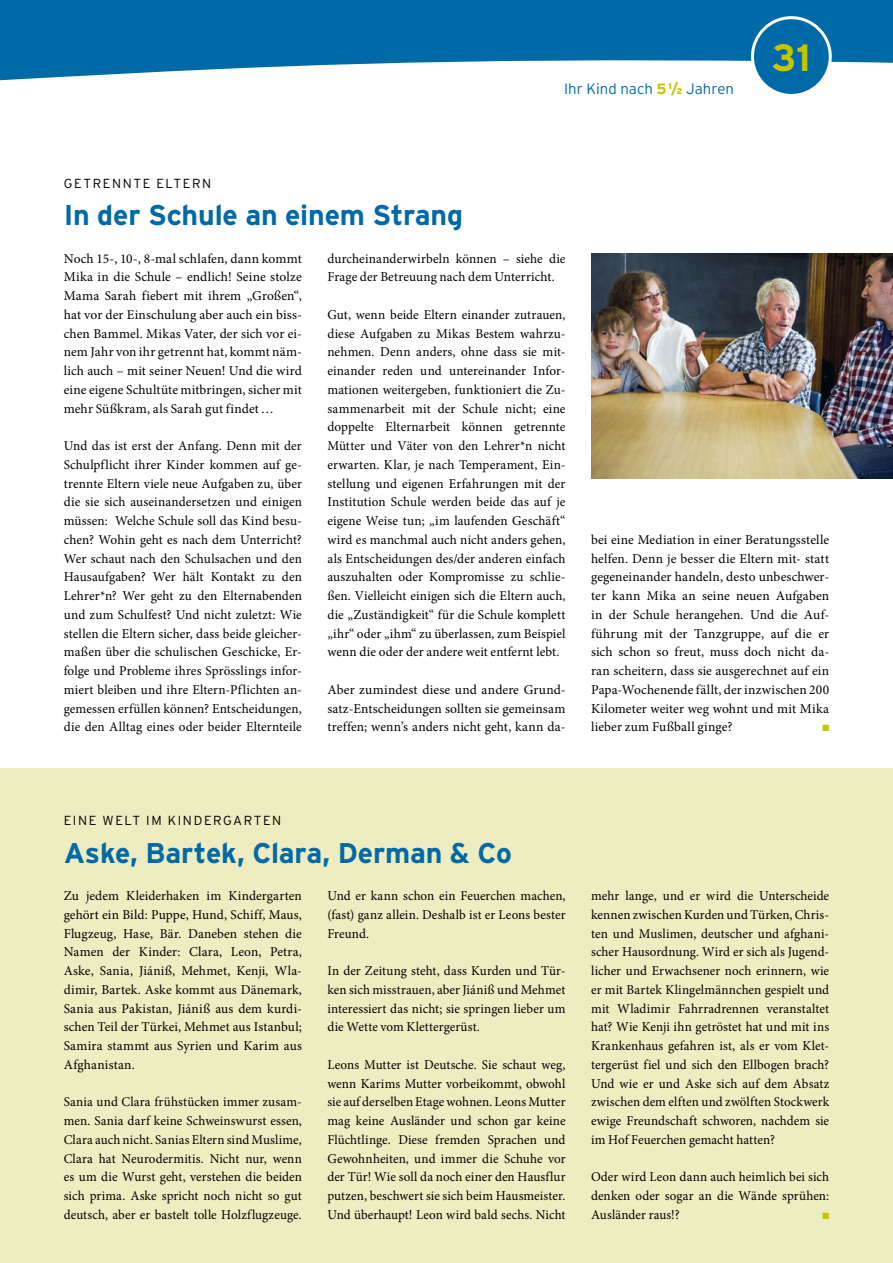
<style>
.page{position:relative;width:893px;height:1263px;background:#fff}
.page>*{position:absolute;margin:0;border:0;box-sizing:border-box;transform-origin:0 0}
.t1{font:700 37.95px "Interstate";color:#c5c400}
.Headline__2015{font:700 28.5px "Interstate";letter-spacing:-.005em;color:#0069a7}
.Ihr_Kind_nach{font:300 15px "Interstate";letter-spacing:.005em;color:#0069a7}
.Lauftext__2015{font:13.5px/18.8px "Minion Pro";letter-spacing:.005em;color:#000;text-align:justify}
.Dachzeile__2015{font:300 13.2px "Interstate";letter-spacing:.12em;color:#000}
.Lauftext__2015-2{font:9px "Zapf Dingbats ITC";color:#c5c400}
.s1{font-weight:700;color:#c5c400}
.s2{font-weight:900;font-size:8.25px;color:#c5c400}
</style>
<div class="page">
<div style="left:0;top:769px;width:893px;height:494px;background:#eeecc1"></div>
<svg style="left:0;top:0;width:893px;height:81px;fill:#0069a7"></svg>
<div style="left:752px;top:18px;width:78px;height:77px;background:#0069a7;border-radius:50%"></div>
<div style="left:751px;top:16px;width:81px;height:81px;border:3px solid #fff;border-radius:50%"></div>
<img style="left:591px;top:253px;width:302px;height:225px">
<p class="Ihr_Kind_nach" style="left:564px;top:80px;width:172px">Ihr Kind nach <span class="s1">5</span> <sup>1</sup><span class="s1">/</span><span class="s2">2</span> Jahren</p>
<p class="t1" style="left:772px;top:36px;width:41px">31</p>
<p class="Dachzeile__2015" style="left:64px;top:175px;width:149px">GETRENNTE ELTERN</p>
<p class="Headline__2015" style="left:64px;top:199px;width:401px">In der Schule an einem Strang</p>
<p class="Lauftext__2015" style="left:64px;top:249px;width:240px">Noch 15-, 10-, 8-mal schlafen, dann kommt Mika in die Schule – endlich! Seine stolze Mama Sarah fiebert mit ihrem „Großen“, hat vor der Einschulung aber auch ein biss&shy;chen Bammel. Mikas Vater, der sich vor ei&shy;nem Jahr von ihr getrennt hat, kommt näm&shy;lich auch – mit seiner Neuen! Und die wird eine eigene Schultüte mitbringen, sicher mit mehr Süßkram, als Sarah gut findet…</p>
<p class="Lauftext__2015" style="left:64px;top:436px;width:240px">Und das ist erst der Anfang. Denn mit der Schulpflicht ihrer Kinder kommen auf ge&shy;trennte Eltern viele neue Aufgaben zu, über die sie sich auseinandersetzen und einigen müssen: Welche Schule soll das Kind besu&shy;chen? Wohin geht es nach dem Unterricht?<br>Wer schaut nach den Schulsachen und den Hausaufgaben? Wer hält Kontakt zu den Lehrer*n? Wer geht zu den Elternabenden und zum Schulfest? Und nicht zuletzt: Wie stellen die Eltern sicher, dass beide gleicher&shy;maßen über die schulischen Geschicke, Er&shy;folge und Probleme ihres Sprösslings infor&shy;miert bleiben und ihre Eltern-Pflichten an&shy;gemessen erfüllen können? Entscheidungen, die den Alltag eines oder beider Elternteile</p>
<p class="Lauftext__2015" style="left:327px;top:249px;width:240px">durcheinanderwirbeln können – siehe die<br>Frage der Betreuung nach dem Unterricht.</p>
<p class="Lauftext__2015" style="left:327px;top:305px;width:240px">Gut, wenn beide Eltern einander zutrauen, diese Aufgaben zu Mikas Bestem wahrzu&shy;nehmen. Denn anders, ohne dass sie mit&shy;einander reden und untereinander Infor&shy;mationen weitergeben, funktioniert die Zu&shy;sammenarbeit mit der Schule nicht; eine doppelte Elternarbeit können getrennte Mütter und Väter von den Lehrer*n nicht erwarten. Klar, je nach Temperament, Ein&shy;stellung und eigenen Erfahrungen mit der Institution Schule werden beide das auf je eigene Weise tun; „im laufenden Geschäft“ wird es manchmal auch nicht anders gehen, als Entscheidungen des/der anderen einfach auszuhalten oder Kompromisse zu schlie&shy;ßen. Vielleicht einigen sich die Eltern auch, die „Zuständigkeit“ für die Schule komplett „ihr“ oder „ihm“ zu überlassen, zum Beispiel wenn die oder der andere weit entfernt lebt.</p>
<p class="Lauftext__2015" style="left:327px;top:680px;width:240px">Aber zumindest diese und andere Grund&shy;satz-Entscheidungen sollten sie gemeinsam treffen; wenn’s anders nicht geht, kann da-</p>
<p class="Lauftext__2015" style="left:591px;top:530px;width:240px">bei eine Mediation in einer Beratungsstelle helfen. Denn je besser die Eltern mit- statt gegeneinander handeln, desto unbeschwer&shy;ter kann Mika an seine neuen Aufgaben in der Schule herangehen. Und die Auf&shy;führung mit der Tanzgruppe, auf die er sich schon so freut, muss doch nicht da&shy;ran scheitern, dass sie ausgerechnet auf ein Papa-Wochenende fällt, der inzwischen 200<br>Kilometer weiter weg wohnt und mit Mika lieber zum Fußball ginge?</p>
<p class="Lauftext__2015-2" style="left:822px;top:724px;width:8px">■</p>
<p class="Dachzeile__2015" style="left:64px;top:813px;width:219px">EINE WELT IM KINDERGARTEN</p>
<p class="Headline__2015" style="left:64px;top:837px;width:450px">Aske, Bartek, Clara, Derman &amp; Co</p>
<p class="Lauftext__2015" style="left:64px;top:886px;width:240px">Zu jedem Kleiderhaken im Kindergarten gehört ein Bild: Puppe, Hund, Schiff, Maus, Flugzeug, Hase, Bär. Daneben stehen die Namen der Kinder: Clara, Leon, Petra, Aske, Sania, Jiániß, Mehmet, Kenji, Wla&shy;dimir, Bartek. Aske kommt aus Dänemark, Sania aus Pakistan, Jiániß aus dem kurdi&shy;schen Teil der Türkei, Mehmet aus Istanbul; Samira stammt aus Syrien und Karim aus Afghanistan.</p>
<p class="Lauftext__2015" style="left:64px;top:1093px;width:240px">Sania und Clara frühstücken immer zusam&shy;men. Sania darf keine Schweinswurst essen, Clara auch nicht. Sanias Eltern sind Muslime, Clara hat Neurodermitis. Nicht nur, wenn es um die Wurst geht, verstehen die beiden sich prima. Aske spricht noch nicht so gut deutsch, aber er bastelt tolle Holzflugzeuge.</p>
<p class="Lauftext__2015" style="left:327px;top:886px;width:240px">Und er kann schon ein Feuerchen machen, (fast) ganz allein. Deshalb ist er Leons bester Freund.</p>
<p class="Lauftext__2015" style="left:327px;top:961px;width:240px">In der Zeitung steht, dass Kurden und Tür&shy;ken sich misstrauen, aber Jiániß und Mehmet interessiert das nicht; sie springen lieber um die Wette vom Klettergerüst.</p>
<p class="Lauftext__2015" style="left:327px;top:1055px;width:240px">Leons Mutter ist Deutsche. Sie schaut weg, wenn Karims Mutter vorbeikommt, obwohl sie auf derselben Etage wohnen. Leons Mutter mag keine Ausländer und schon gar keine Flüchtlinge. Diese fremden Sprachen und Gewohnheiten, und immer die Schuhe vor der Tür! Wie soll da noch einer den Hausflur putzen, beschwert sie sich beim Hausmeister.<br>Und überhaupt! Leon wird bald sechs. Nicht</p>
<p class="Lauftext__2015" style="left:591px;top:886px;width:240px">mehr lange, und er wird die Unterscheide kennen zwischen Kurden und Türken, Chris&shy;ten und Muslimen, deutscher und afghani&shy;scher Hausordnung. Wird er sich als Jugend&shy;licher und Erwachsener noch erinnern, wie er mit Bartek Klingelmännchen gespielt und mit Wladimir Fahrradrennen veranstaltet hat? Wie Kenji ihn getröstet hat und mit ins Krankenhaus gefahren ist, als er vom Klet&shy;tergerüst fiel und sich den Ellbogen brach?<br>Und wie er und Aske sich auf dem Absatz zwischen dem elften und zwölften Stockwerk ewige Freundschaft schworen, nachdem sie im Hof Feuerchen gemacht hatten?</p>
<p class="Lauftext__2015" style="left:591px;top:1168px;width:240px">Oder wird Leon dann auch heimlich bei sich denken oder sogar an die Wände sprühen:<br>Ausländer raus!?</p>
<p class="Lauftext__2015-2" style="left:822px;top:1211px;width:8px">■</p>
</div>
